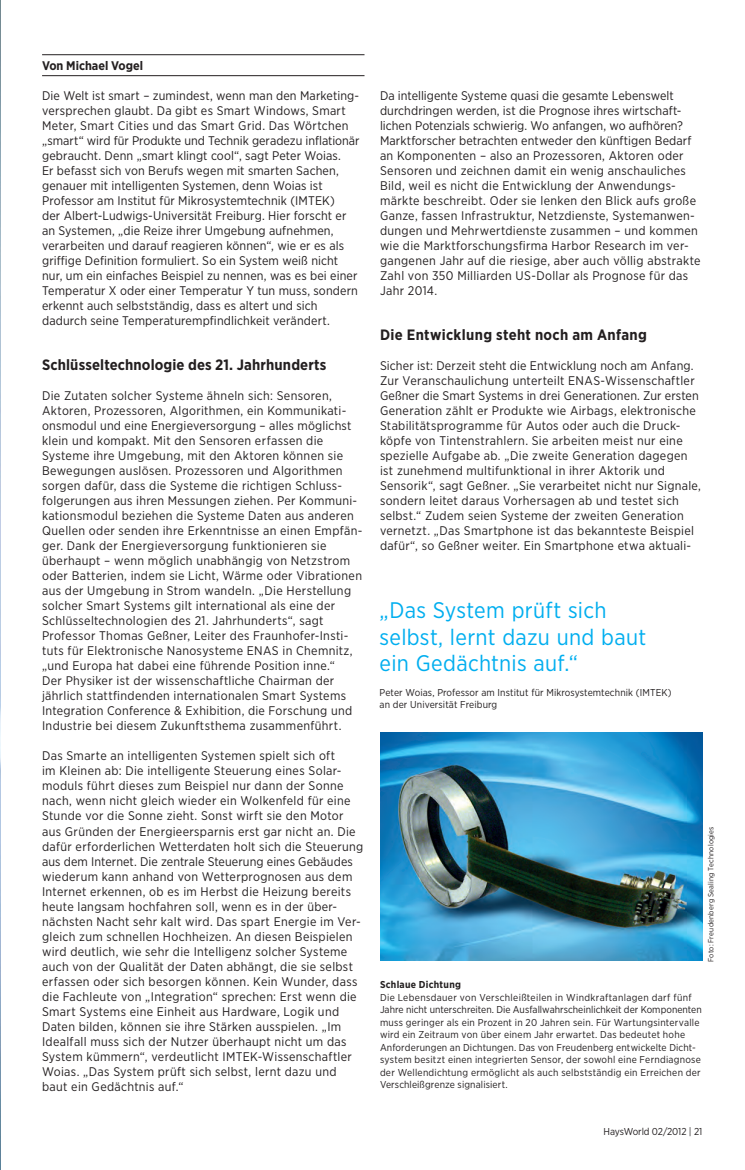
<style>
.page{position:relative;width:745px;height:1170px;background:#fff}
.page>*{position:absolute;margin:0;border:0;box-sizing:border-box;transform-origin:0 0}
.t1{font:22.5px/26.2px "Gotham Narrow";letter-spacing:.015em;color:#00aeef}
.Bodycopy{font:700 15px "Gotham Narrow";letter-spacing:.01em;color:#231f20}
.Bodycopy-2{font:12.5px/15px "Gotham Narrow";letter-spacing:.02em;color:#231f20}
.Chart_Title{font:700 12.5px "Gotham Narrow";color:#231f20}
.Bodycopy-3{font:10px/12.5px "Gotham Narrow";letter-spacing:.015em;color:#231f20}
.Bodycopy-4{font:10px "Gotham Narrow";letter-spacing:-.01em;color:#231f20}
.Bodycopy-5{font:7.5px "Gotham Narrow";letter-spacing:.025em;color:#231f20}
.s1{font-weight:700}
</style>
<div class="page">
<img style="left:0;top:0;width:1px;height:1169px">
<hr style="left:42px;top:54px;width:322px;height:1px;background:#231f20">
<hr style="left:42px;top:75px;width:322px;height:1px;background:#231f20">
<img style="left:380px;top:732px;width:322px;height:228px">
<p class="Chart_Title" style="left:42px;top:58px;width:102px">Von Michael Vogel</p>
<p class="Bodycopy-2" style="left:42px;top:88px;width:319px">Die Welt ist smart – zumindest, wenn man den Marketing&shy;versprechen glaubt. Da gibt es Smart Windows, Smart Meter, Smart Cities und das Smart Grid. Das Wörtchen „smart“ wird für Produkte und Technik geradezu inflationär gebraucht. Denn „smart klingt cool“, sagt Peter Woias.<br>Er befasst sich von Berufs wegen mit smarten Sachen, genauer mit intelligenten Systemen, denn Woias ist Professor am Institut für Mikrosystemtechnik (IMTEK)<br>der Albert-Ludwigs-Universität Freiburg. Hier forscht er an Systemen, „die Reize ihrer Umgebung aufnehmen, verarbeiten und darauf reagieren können“, wie er es als griffige Definition formuliert. So ein System weiß nicht nur, um ein einfaches Beispiel zu nennen, was es bei einer Temperatur X oder einer Temperatur Y tun muss, sondern erkennt auch selbstständig, dass es altert und sich dadurch seine Temperaturempfindlichkeit verändert.</p>
<p class="Bodycopy" style="left:42px;top:355px;width:285px">Schlüsseltechnologie des 21. Jahrhunderts</p>
<p class="Bodycopy-2" style="left:42px;top:388px;width:322px">Die Zutaten solcher Systeme ähneln sich: Sensoren, Aktoren, Prozessoren, Algorithmen, ein Kommunikati&shy;onsmodul und eine Energieversorgung – alles möglichst klein und kompakt. Mit den Sensoren erfassen die Systeme ihre Umgebung, mit den Aktoren können sie Bewegungen auslösen. Prozessoren und Algorithmen sorgen dafür, dass die Systeme die richtigen Schluss&shy;folgerungen aus ihren Messungen ziehen. Per Kommuni&shy;kationsmodul beziehen die Systeme Daten aus anderen Quellen oder senden ihre Erkenntnisse an einen Empfän&shy;ger. Dank der Energieversorgung funktionieren sie überhaupt – wenn möglich unabhängig von Netzstrom oder Batterien, indem sie Licht, Wärme oder Vibrationen aus der Umgebung in Strom wandeln. „Die Herstellung solcher Smart Systems gilt international als eine der Schlüsseltechnologien des 21. Jahrhunderts“, sagt Professor Thomas Geßner, Leiter des Fraunhofer-Insti&shy;tuts für Elektronische Nanosysteme ENAS in Chemnitz, „und Europa hat dabei eine führende Position inne.“<br>Der Physiker ist der wissenschaftliche Chairman der jährlich stattfindenden internationalen Smart Systems Integration Conference &amp; Exhibition, die Forschung und Industrie bei diesem Zukunftsthema zusammenführt.</p>
<p class="Bodycopy-2" style="left:42px;top:748px;width:322px">Das Smarte an intelligenten Systemen spielt sich oft<br>im Kleinen ab: Die intelligente Steuerung eines Solar&shy;moduls führt dieses zum Beispiel nur dann der Sonne nach, wenn nicht gleich wieder ein Wolkenfeld für eine Stunde vor die Sonne zieht. Sonst wirft sie den Motor aus Gründen der Energieersparnis erst gar nicht an. Die dafür erforderlichen Wetterdaten holt sich die Steuerung aus dem Internet. Die zentrale Steuerung eines Gebäudes wiederum kann anhand von Wetterprognosen aus dem Internet erkennen, ob es im Herbst die Heizung bereits heute langsam hochfahren soll, wenn es in der über&shy;nächsten Nacht sehr kalt wird. Das spart Energie im Ver&shy;gleich zum schnellen Hochheizen. An diesen Beispielen wird deutlich, wie sehr die Intelligenz solcher Systeme auch von der Qualität der Daten abhängt, die sie selbst erfassen oder sich besorgen können. Kein Wunder, dass die Fachleute von „Integration“ sprechen: Erst wenn die Smart Systems eine Einheit aus Hardware, Logik und Daten bilden, können sie ihre Stärken ausspielen. „Im Idealfall muss sich der Nutzer überhaupt nicht um das System kümmern“, verdeutlicht IMTEK-Wissenschaftler Woias. „Das System prüft sich selbst, lernt dazu und baut ein Gedächtnis auf.“</p>
<p class="Bodycopy-2" style="left:380px;top:88px;width:322px">Da intelligente Systeme quasi die gesamte Lebenswelt durchdringen werden, ist die Prognose ihres wirtschaft&shy;lichen Potenzials schwierig. Wo anfangen, wo aufhören?<br>Marktforscher betrachten entweder den künftigen Bedarf an Komponenten – also an Prozessoren, Aktoren oder Sensoren und zeichnen damit ein wenig anschauliches Bild, weil es nicht die Entwicklung der Anwendungs&shy;märkte beschreibt. Oder sie lenken den Blick aufs große Ganze, fassen Infrastruktur, Netzdienste, Systemanwen&shy;dungen und Mehrwertdienste zusammen – und kommen wie die Marktforschungsfirma Harbor Research im ver&shy;gangenen Jahr auf die riesige, aber auch völlig abstrakte Zahl von 350 Milliarden US-Dollar als Prognose für das Jahr 2014.</p>
<p class="Bodycopy" style="left:380px;top:325px;width:268px">Die Entwicklung steht noch am Anfang</p>
<p class="Bodycopy-2" style="left:380px;top:358px;width:322px">Sicher ist: Derzeit steht die Entwicklung noch am Anfang.<br>Zur Veranschaulichung unterteilt ENAS-Wissenschaftler Geßner die Smart Systems in drei Generationen. Zur ersten Generation zählt er Produkte wie Airbags, elektronische Stabilitätsprogramme für Autos oder auch die Druck&shy;köpfe von Tintenstrahlern. Sie arbeiten meist nur eine spezielle Aufgabe ab. „Die zweite Generation dagegen ist zunehmend multifunktional in ihrer Aktorik und Sensorik“, sagt Geßner. „Sie verarbeitet nicht nur Signale, sondern leitet daraus Vorhersagen ab und testet sich selbst.“ Zudem seien Systeme der zweiten Generation vernetzt. „Das Smartphone ist das bekannteste Beispiel dafür“, so Geßner weiter. Ein Smartphone etwa aktuali-</p>
<p class="t1" style="left:379px;top:597px;width:268px">„Das System prüft sich selbst, lernt dazu und baut ein Gedächtnis auf.“</p>
<p class="Bodycopy-3" style="left:379px;top:686px;width:293px">Peter Woias, Professor am Institut für Mikrosystemtechnik (IMTEK) an der Universität Freiburg</p>
<p class="Bodycopy-5" style="left:705px;top:961px;width:137px;rotate:-90deg">Foto: Freudenberg Sealing Technologies</p>
<p class="Bodycopy-3" style="left:380px;top:978px;width:323px"><span class="s1">Schlaue Dichtung<br></span>Die Lebensdauer von Verschleißteilen in Windkraftanlagen darf fünf Jahre nicht unterschreiten. Die Ausfallwahrscheinlichkeit der Komponenten muss geringer als ein Prozent in 20 Jahren sein. Für Wartungsintervalle wird ein Zeitraum von über einem Jahr erwartet. Das bedeutet hohe Anforderungen an Dichtungen. Das von Freudenberg entwickelte Dicht&shy;system besitzt einen integrierten Sensor, der sowohl eine Ferndiagnose der Wellendichtung ermöglicht als auch selbstständig ein Erreichen der Verschleißgrenze signalisiert.</p>
<p class="Bodycopy-4" style="left:603px;top:1125px;width:100px">HaysWorld 02/2012 | 21</p>
</div>
